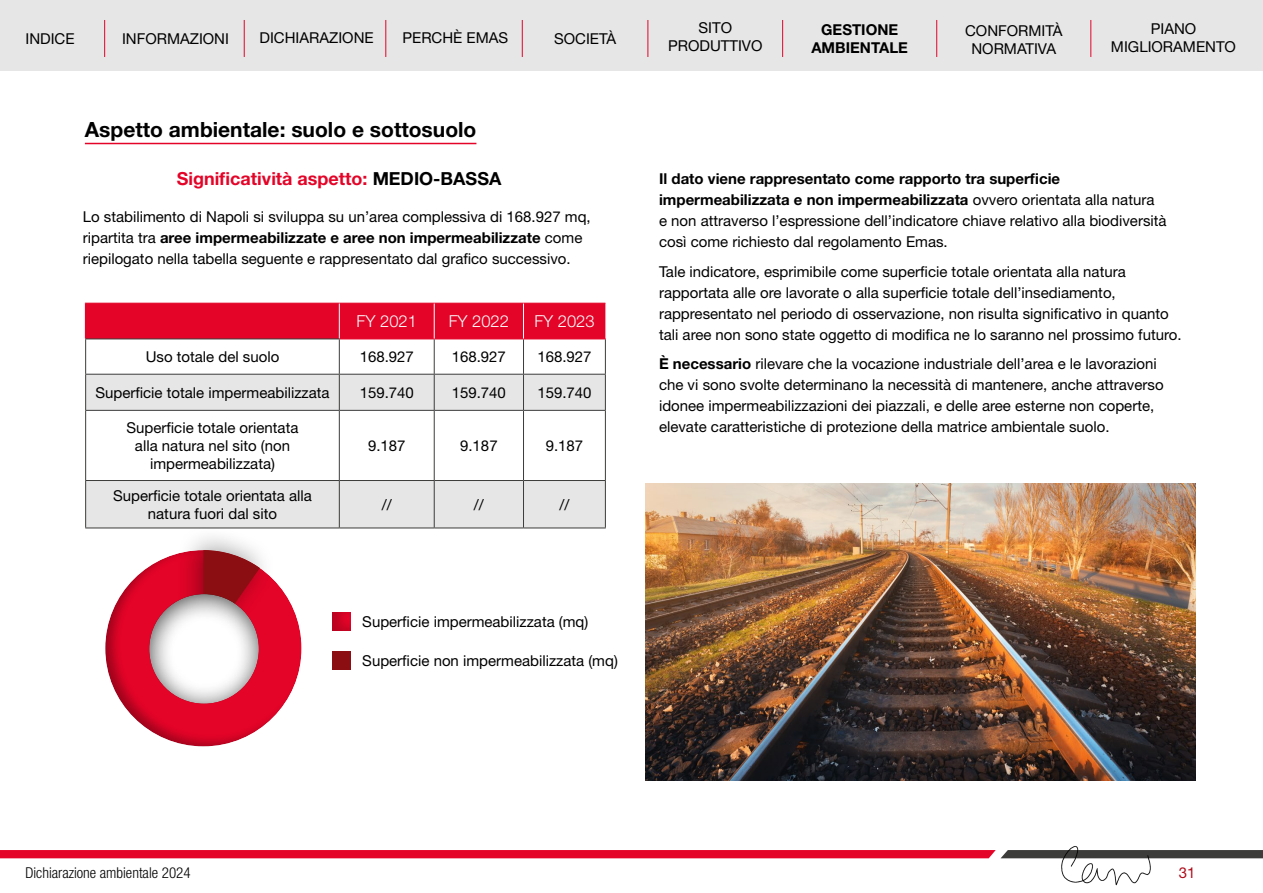
<style>
.page{position:relative;width:1263px;height:893px;background:#fff}
.page>*{position:absolute;margin:0;border:0;box-sizing:border-box;transform-origin:0 0}
.t1{font:700 21px "Helvetica Neue LT Std";color:#000}
.t2{font:700 18px "Helvetica Neue LT Std";color:#e40428}
.t3{font:300 16.5px "Helvetica Neue LT Std";color:#fff}
.t4{font:15px/21px "Helvetica Neue LT Std";color:#000;text-align:center}
.t5{font:300 condensed 15px "Helvetica Neue LT Std";color:#000}
.t6{font:700 15px/18px "Helvetica Neue LT Std";color:#000;text-align:center}
.t7{font:15px "Helvetica Neue LT Std";color:#af0e1c}
.s1{color:#000}
.s2{font-weight:700}
</style>
<div class="page">
<div style="left:0;top:0;width:1263px;height:71px;background:#e6e6e6"></div>
<svg style="left:0;top:850px;width:1263px;height:8px;background:#cc0f2e"></svg>
<hr style="left:104px;top:20px;width:1px;height:37px;background:#e40428">
<hr style="left:244px;top:20px;width:1px;height:37px;background:#e40428">
<hr style="left:385px;top:20px;width:1px;height:37px;background:#e40428">
<hr style="left:522px;top:20px;width:1px;height:37px;background:#e40428">
<hr style="left:647px;top:20px;width:1px;height:37px;background:#e40428">
<hr style="left:782px;top:20px;width:1px;height:37px;background:#e40428">
<hr style="left:936px;top:20px;width:1px;height:37px;background:#e40428">
<hr style="left:1090px;top:20px;width:1px;height:37px;background:#e40428">
<hr style="left:85px;top:143px;width:391px;height:1px;background:#e40428">
<div style="left:86px;top:304px;width:519px;height:35px;background:#e40428"></div>
<svg style="left:86px;top:375px;width:519px;height:153px;fill:#e6e6e6"></svg>
<hr style="left:339px;top:339px;width:1px;height:35px;background:#3c3c3b">
<hr style="left:523px;top:339px;width:1px;height:35px;background:#3c3c3b">
<hr style="left:339px;top:374px;width:95px;height:1px;background:#3c3c3b">
<hr style="left:339px;top:375px;width:1px;height:35px;background:#3c3c3b">
<hr style="left:434px;top:374px;width:89px;height:1px;background:#3c3c3b">
<hr style="left:523px;top:374px;width:83px;height:1px;background:#3c3c3b">
<hr style="left:523px;top:375px;width:1px;height:35px;background:#3c3c3b">
<hr style="left:339px;top:410px;width:95px;height:1px;background:#3c3c3b">
<hr style="left:339px;top:411px;width:1px;height:69px;background:#3c3c3b">
<hr style="left:434px;top:410px;width:89px;height:1px;background:#3c3c3b">
<hr style="left:523px;top:410px;width:83px;height:1px;background:#3c3c3b">
<hr style="left:523px;top:411px;width:1px;height:69px;background:#3c3c3b">
<hr style="left:339px;top:480px;width:95px;height:1px;background:#3c3c3b">
<hr style="left:339px;top:481px;width:1px;height:47px;background:#3c3c3b">
<hr style="left:434px;top:480px;width:89px;height:1px;background:#3c3c3b">
<hr style="left:523px;top:480px;width:83px;height:1px;background:#3c3c3b">
<hr style="left:523px;top:481px;width:1px;height:47px;background:#3c3c3b">
<hr style="left:339px;top:528px;width:95px;height:1px;background:#3c3c3b">
<hr style="left:434px;top:528px;width:89px;height:1px;background:#3c3c3b">
<hr style="left:523px;top:528px;width:83px;height:1px;background:#3c3c3b">
<hr style="left:85px;top:303px;width:254px;height:1px;background:#e40428">
<hr style="left:339px;top:303px;width:95px;height:1px;background:#e40428">
<hr style="left:434px;top:303px;width:89px;height:1px;background:#e40428">
<hr style="left:523px;top:303px;width:82px;height:1px;background:#e40428">
<hr style="left:340px;top:339px;width:94px;height:1px;background:#e40428">
<hr style="left:434px;top:339px;width:89px;height:1px;background:#e40428">
<hr style="left:523px;top:339px;width:83px;height:1px;background:#e40428">
<hr style="left:85px;top:304px;width:1px;height:35px;background:#e40428">
<hr style="left:339px;top:304px;width:1px;height:35px;background:#fff">
<hr style="left:434px;top:304px;width:1px;height:35px;background:#fff">
<hr style="left:523px;top:304px;width:1px;height:35px;background:#fff">
<hr style="left:85px;top:339px;width:255px;height:1px;background:#3c3c3b">
<hr style="left:85px;top:339px;width:1px;height:35px;background:#3c3c3b">
<hr style="left:85px;top:374px;width:254px;height:1px;background:#3c3c3b">
<hr style="left:85px;top:375px;width:1px;height:35px;background:#3c3c3b">
<hr style="left:85px;top:410px;width:254px;height:1px;background:#3c3c3b">
<hr style="left:85px;top:411px;width:1px;height:69px;background:#3c3c3b">
<hr style="left:85px;top:480px;width:254px;height:1px;background:#3c3c3b">
<hr style="left:85px;top:481px;width:1px;height:47px;background:#3c3c3b">
<hr style="left:85px;top:528px;width:254px;height:1px;background:#3c3c3b">
<hr style="left:434px;top:339px;width:1px;height:35px;background:#3c3c3b">
<hr style="left:605px;top:339px;width:1px;height:35px;background:#3c3c3b">
<hr style="left:434px;top:375px;width:1px;height:35px;background:#3c3c3b">
<hr style="left:605px;top:375px;width:1px;height:35px;background:#3c3c3b">
<hr style="left:434px;top:411px;width:1px;height:69px;background:#3c3c3b">
<hr style="left:605px;top:411px;width:1px;height:69px;background:#3c3c3b">
<hr style="left:434px;top:481px;width:1px;height:47px;background:#3c3c3b">
<hr style="left:605px;top:481px;width:1px;height:47px;background:#3c3c3b">
<div style="left:93px;top:537px;width:222px;height:210px;background:#000;opacity:.3"></div>
<div style="left:176px;top:525px;width:101px;height:140px;background:#000;opacity:.4"></div>
<svg style="left:203px;top:550px;width:57px;height:31px;background:#9d3439"></svg>
<div style="left:320px;top:599px;width:45px;height:32px;background:#000;opacity:.2"></div>
<div style="left:332px;top:652px;width:18px;height:18px;background:#8a0e12"></div>
<div style="left:136px;top:581px;width:136px;height:123px;background:#000;opacity:.75"></div>
<img style="left:645px;top:483px;width:550px;height:297px">
<img style="left:1061px;top:846px;width:91px;height:40px">
<p class="t4" style="left:25px;top:28px;width:51px">INDICE</p>
<p class="t4" style="left:259px;top:27px;width:116px">DICHIARAZIONE</p>
<p class="t4" style="left:402px;top:27px;width:107px">PERCHÈ EMAS</p>
<p class="t4" style="left:554px;top:28px;width:63px">SOCIETÀ</p>
<p class="t4" style="left:668px;top:18px;width:96px;line-height:18px">SITO<br>PRODUTTIVO</p>
<p class="t6" style="left:811px;top:20px;width:98px">GESTIONE<br>AMBIENTALE</p>
<p class="t4" style="left:1111px;top:19px;width:127px;line-height:18px">PIANO<br>MIGLIORAMENTO</p>
<p class="t4" style="left:965px;top:21px;width:99px;line-height:18px">CONFORMITÀ<br>NORMATIVA</p>
<p class="t4" style="left:122px;top:28px;width:108px">INFORMAZIONI</p>
<h1 class="t1" style="left:85px;top:117px;width:393px">Aspetto ambientale: suolo e sottosuolo</h1>
<p class="t2" style="left:177px;top:167px;width:326px">Significatività aspetto: <span class="s1">MEDIO-BASSA</span></p>
<p class="t4" style="left:83px;top:206px;width:509px;text-align:left">Lo stabilimento di Napoli si sviluppa su un’area complessiva di 168.927 mq, ripartita tra <span class="s2">aree impermeabilizzate e aree non impermeabilizzate</span> come riepilogato nella tabella seguente e rappresentato dal grafico successivo.</p>
<p class="t3" style="left:357px;top:311px;width:62px">FY 2021</p>
<p class="t3" style="left:449px;top:311px;width:62px">FY 2022</p>
<p class="t3" style="left:534px;top:311px;width:62px">FY 2023</p>
<p class="t4" style="left:146px;top:346px;width:135px">Uso totale del suolo</p>
<p class="t4" style="left:360px;top:346px;width:56px">168.927</p>
<p class="t4" style="left:452px;top:346px;width:56px">168.927</p>
<p class="t4" style="left:537px;top:346px;width:56px">168.927</p>
<p class="t4" style="left:95px;top:382px;width:236px">Superficie totale impermeabilizzata</p>
<p class="t4" style="left:360px;top:382px;width:56px">159.740</p>
<p class="t4" style="left:452px;top:382px;width:56px">159.740</p>
<p class="t4" style="left:537px;top:382px;width:56px">159.740</p>
<p class="t4" style="left:127px;top:418px;width:173px;line-height:18px">Superficie totale orientata alla natura nel sito (non impermeabilizzata)</p>
<p class="t4" style="left:368px;top:435px;width:39px">9.187</p>
<p class="t4" style="left:460px;top:435px;width:39px">9.187</p>
<p class="t4" style="left:546px;top:435px;width:39px">9.187</p>
<p class="t4" style="left:113px;top:486px;width:200px;line-height:18px">Superficie totale orientata alla natura fuori dal sito</p>
<p class="t4" style="left:382px;top:494px;width:11px">//</p>
<p class="t4" style="left:474px;top:494px;width:11px">//</p>
<p class="t4" style="left:559px;top:494px;width:11px">//</p>
<p class="t4" style="left:362px;top:611px;width:228px">Superficie impermeabilizzata (mq)</p>
<p class="t4" style="left:362px;top:650px;width:257px">Superficie non impermeabilizzata (mq)</p>
<p class="t4" style="left:659px;top:168px;width:509px;text-align:left"><span class="s2">Il dato viene rappresentato come rapporto tra superficie impermeabilizzata e non impermeabilizzata</span> ovvero orientata alla natura<br>e non attraverso l’espressione dell’indicatore chiave relativo alla biodiversità così come richiesto dal regolamento Emas.</p>
<p class="t4" style="left:659px;top:261px;width:524px;text-align:left">Tale indicatore, esprimibile come superficie totale orientata alla natura rapportata alle ore lavorate o alla superficie totale dell’insediamento, rappresentato nel periodo di osservazione, non risulta significativo in quanto tali aree non sono state oggetto di modifica ne lo saranno nel prossimo futuro.</p>
<p class="t4" style="left:659px;top:353px;width:506px;text-align:left"><span class="s2">È necessario</span> rilevare che la vocazione industriale dell’area e le lavorazioni che vi sono svolte determinano la necessità di mantenere, anche attraverso idonee impermeabilizzazioni dei piazzali, e delle aree esterne non coperte, elevate caratteristiche di protezione della matrice ambientale suolo.</p>
<p class="t5" style="left:26px;top:864px;width:167px">Dichiarazione ambientale 2024</p>
<p class="t7" style="left:1179px;top:863px;width:18px">31</p>
</div>
